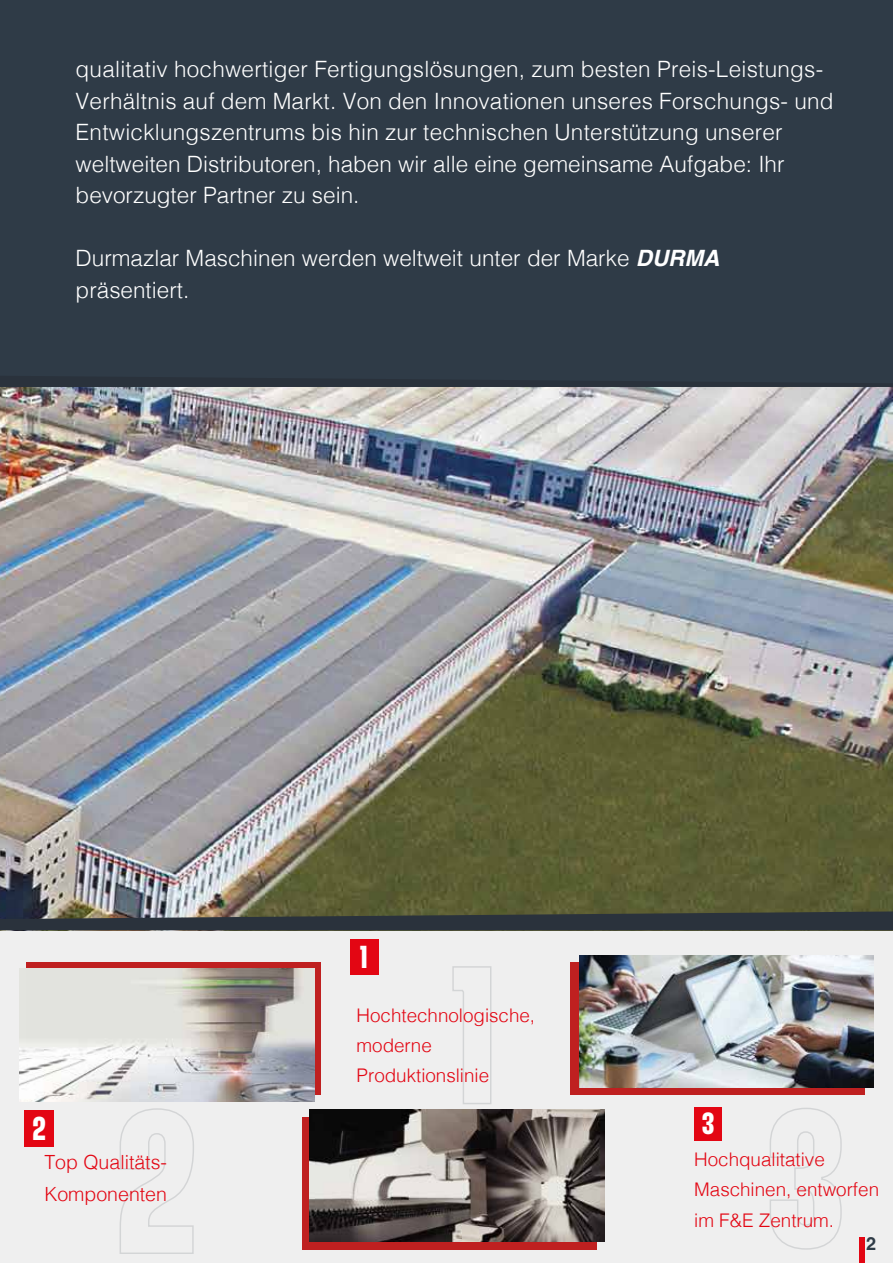
<style>
.page{position:relative;width:893px;height:1263px;background:#fff}
.page>*{position:absolute;margin:0;border:0;box-sizing:border-box;transform-origin:0 0}
.t1{font:33px "Thunder Bold LC";color:#fff}
.t2{font:31.8px "Thunder Bold LC";color:#fff}
.t3{font:30.6px "Thunder Bold LC";color:#fff}
.t4{font:300 22.5px/31.5px "Helvetica";letter-spacing:.01em;color:#fff}
.t5{font:300 19.5px/31.5px "Helvetica";color:#e30613}
.t6{font:300 18.75px/30.3px "Helvetica";color:#e30613}
.t7{font:700 18px "Helvetica";color:#2f3b47}
.s1{font-weight:700;font-style:italic}
</style>
<div class="page">
<div style="left:0;top:659px;width:893px;height:604px;background:#efefef"></div>
<div style="left:0;top:0;width:893px;height:464px;background:#2f3b47"></div>
<img style="left:0;top:387px;width:893px;height:524px">
<svg style="left:0;top:376px;width:893px;height:11px"></svg>
<svg style="left:0;top:911px;width:893px;height:19px;background:#383e40"></svg>
<div style="left:25px;top:1110px;width:29px;height:37px;background:#e30613"></div>
<div style="left:350px;top:939px;width:28px;height:36px;background:#e30613"></div>
<div style="left:694px;top:1107px;width:27px;height:34px;background:#e30613"></div>
<svg style="left:452px;top:966px;width:39px;height:138px"></svg>
<svg style="left:120px;top:1108px;width:74px;height:146px"></svg>
<svg style="left:770px;top:1108px;width:72px;height:142px"></svg>
<div style="left:26px;top:962px;width:295px;height:133px;background:#bf2020"></div>
<div style="left:302px;top:1117px;width:295px;height:132px;background:#bf2020"></div>
<div style="left:570px;top:962px;width:295px;height:133px;background:#bf2020"></div>
<img style="left:20px;top:969px;width:295px;height:132px">
<img style="left:310px;top:1109px;width:295px;height:132px">
<img style="left:579px;top:955px;width:295px;height:133px">
<div style="left:859px;top:1237px;width:6px;height:26px;background:#e30613"></div>
<p class="t4" style="left:76px;top:52px;width:759px">qualitativ hochwertiger Fertigungslösungen, zum besten Preis-Leistungs-Verhältnis auf dem Markt. Von den Innovationen unseres Forschungs- und Entwicklungszentrums bis hin zur technischen Unterstützung unserer weltweiten Distributoren, haben wir alle eine gemeinsame Aufgabe: Ihr bevorzugter Partner zu sein.</p>
<p class="t4" style="left:76px;top:241px;width:645px">Durmazlar Maschinen werden weltweit unter der Marke <span class="s1">DURMA </span>präsentiert.</p>
<h2 class="t2" style="left:360px;top:940px;width:9px">1</h2>
<h1 class="t1" style="left:33px;top:1110px;width:14px">2</h1>
<p class="t5" style="left:44px;top:1145px;width:124px">Top Qualitäts-<br>Komponenten</p>
<p class="t6" style="left:357px;top:998px;width:180px">Hochtechnologische, moderne<br>Produktionslinie</p>
<h3 class="t3" style="left:702px;top:1107px;width:14px">3</h3>
<p class="t6" style="left:694px;top:1143px;width:186px">Hochqualitative<br>Maschinen, entworfen im F&amp;E Zentrum.</p>
<p class="t7" style="left:866px;top:1233px;width:12px">2</p>
</div>
